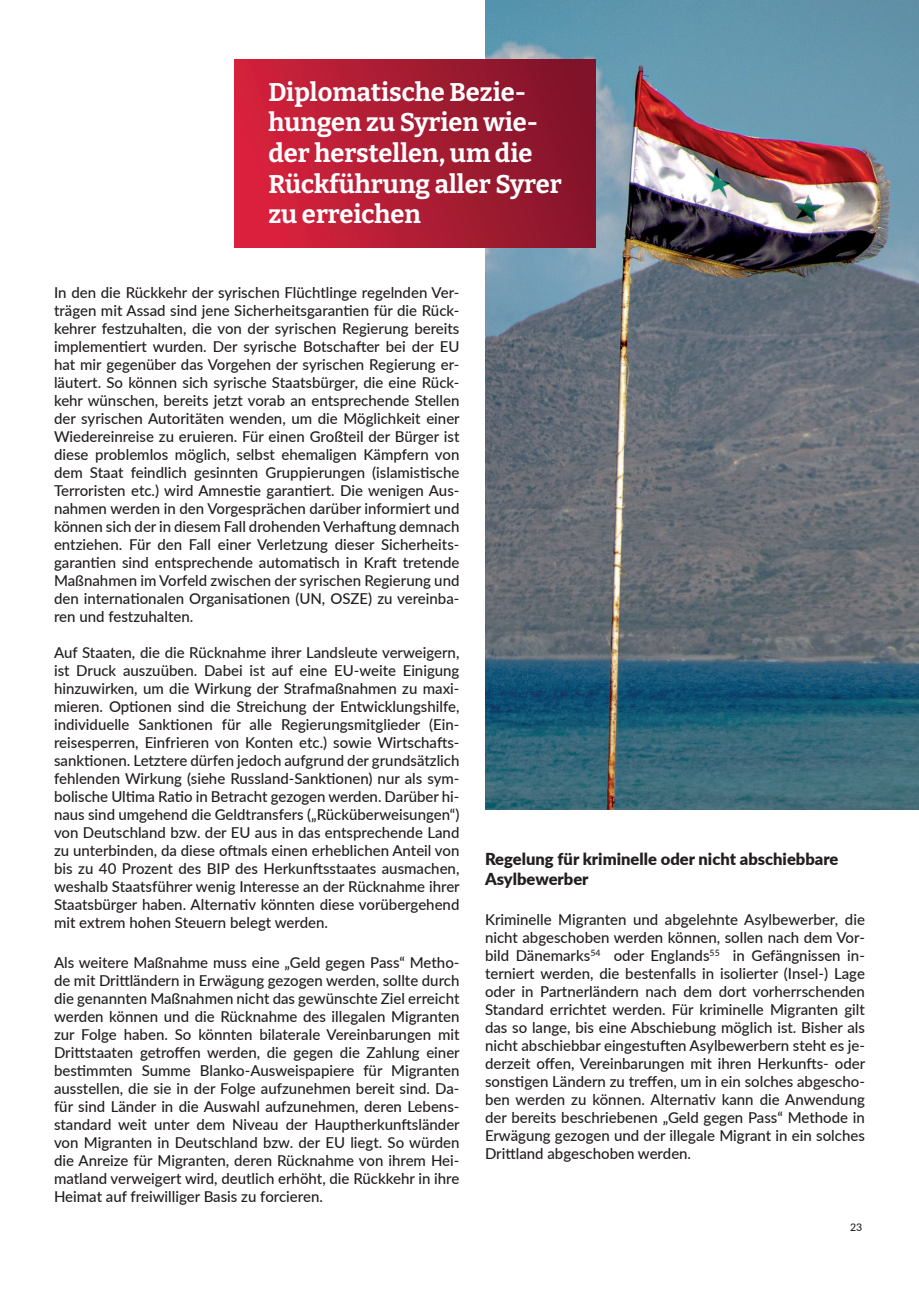
<style>
.page{position:relative;width:919px;height:1289px;background:#fff}
.page>*{position:absolute;margin:0;border:0;box-sizing:border-box;transform-origin:0 0}
.t1{font:100 25.5px/30.6px "Bitter";color:#fff}
.t2{font:900 16.5px/19.8px "Lato";color:#231f20}
.t3{font:500 15px/18px "Lato";color:#231f20;text-align:justify}
.t4{font:500 10.5px "Lato";color:#231f20}
</style>
<div class="page">
<img style="left:485px;top:0;width:433px;height:809px">
<img style="left:234px;top:60px;width:361px;height:188px">
<h1 class="t1" style="left:268px;top:76px;width:295px">Diplomatische Bezie&shy;hungen zu Syrien wie&shy;der herstellen, um die<br>Rückführung aller Syrer zu erreichen</h1>
<p class="t3" style="left:54px;top:283px;width:407px">In den die Rückkehr der syrischen Flüchtlinge regelnden Ver&shy;trägen mit Assad sind jene Sicherheitsgarantien für die Rück&shy;kehrer festzuhalten, die von der syrischen Regierung bereits implementiert wurden. Der syrische Botschafter bei der EU hat mir gegenüber das Vorgehen der syrischen Regierung er&shy;läutert. So können sich syrische Staatsbürger, die eine Rück&shy;kehr wünschen, bereits jetzt vorab an entsprechende Stellen der syrischen Autoritäten wenden, um die Möglichkeit einer Wiedereinreise zu eruieren. Für einen Großteil der Bürger ist diese problemlos möglich, selbst ehemaligen Kämpfern von dem Staat feindlich gesinnten Gruppierungen (islamistische Terroristen etc.) wird Amnestie garantiert. Die wenigen Aus&shy;nahmen werden in den Vorgesprächen darüber informiert und können sich der in diesem Fall drohenden Verhaftung demnach entziehen. Für den Fall einer Verletzung dieser Sicherheits&shy;garantien sind entsprechende automatisch in Kraft tretende Maßnahmen im Vorfeld zwischen der syrischen Regierung und den internationalen Organisationen (UN, OSZE) zu vereinba&shy;ren und festzuhalten.</p>
<p class="t3" style="left:54px;top:643px;width:407px">Auf Staaten, die die Rücknahme ihrer Landsleute verweigern, ist Druck auszuüben. Dabei ist auf eine EU-weite Einigung hinzuwirken, um die Wirkung der Strafmaßnahmen zu maxi&shy;mieren. Optionen sind die Streichung der Entwicklungshilfe, individuelle Sanktionen für alle Regierungsmitglieder (Ein&shy;reisesperren, Einfrieren von Konten etc.) sowie Wirtschafts&shy;sanktionen. Letztere dürfen jedoch aufgrund der grundsätzlich fehlenden Wirkung (siehe Russland-Sanktionen) nur als sym&shy;bolische Ultima Ratio in Betracht gezogen werden. Darüber hi&shy;naus sind umgehend die Geldtransfers („Rücküberweisungen“) von Deutschland bzw. der EU aus in das entsprechende Land zu unterbinden, da diese oftmals einen erheblichen Anteil von bis zu 40 Prozent des BIP des Herkunftsstaates ausmachen, weshalb Staatsführer wenig Interesse an der Rücknahme ihrer Staatsbürger haben. Alternativ könnten diese vorübergehend mit extrem hohen Steuern belegt werden.</p>
<p class="t3" style="left:54px;top:953px;width:407px">Als weitere Maßnahme muss eine „Geld gegen Pass“ Metho&shy;de mit Drittländern in Erwägung gezogen werden, sollte durch die genannten Maßnahmen nicht das gewünschte Ziel erreicht werden können und die Rücknahme des illegalen Migranten zur Folge haben. So könnten bilaterale Vereinbarungen mit Drittstaaten getroffen werden, die gegen die Zahlung einer bestimmten Summe Blanko-Ausweispapiere für Migranten ausstellen, die sie in der Folge aufzunehmen bereit sind. Da&shy;für sind Länder in die Auswahl aufzunehmen, deren Lebens&shy;standard weit unter dem Niveau der Hauptherkunftsländer von Migranten in Deutschland bzw. der EU liegt. So würden die Anreize für Migranten, deren Rücknahme von ihrem Hei&shy;matland verweigert wird, deutlich erhöht, die Rückkehr in ihre Heimat auf freiwilliger Basis zu forcieren.</p>
<p class="t2" style="left:485px;top:848px;width:355px">Regelung für kriminelle oder nicht abschiebbare<br>Asylbewerber</p>
<p class="t3" style="left:485px;top:909px;width:382px">Kriminelle Migranten und abgelehnte Asylbewerber, die nicht abgeschoben werden können, sollen nach dem Vor&shy;bild Dänemarks<sup>54</sup> oder Englands<sup>55</sup> in Gefängnissen in&shy;terniert werden, die bestenfalls in isolierter (Insel-) Lage oder in Partnerländern nach dem dort vorherrschenden Standard errichtet werden. Für kriminelle Migranten gilt das so lange, bis eine Abschiebung möglich ist. Bisher als nicht abschiebbar eingestuften Asylbewerbern steht es je&shy;derzeit offen, Vereinbarungen mit ihren Herkunfts- oder sonstigen Ländern zu treffen, um in ein solches abgescho&shy;ben werden zu können. Alternativ kann die Anwendung der bereits beschriebenen „Geld gegen Pass“ Methode in Erwägung gezogen und der illegale Migrant in ein solches Drittland abgeschoben werden.</p>
<p class="t4" style="left:850px;top:1219px;width:14px">23</p>
</div>
